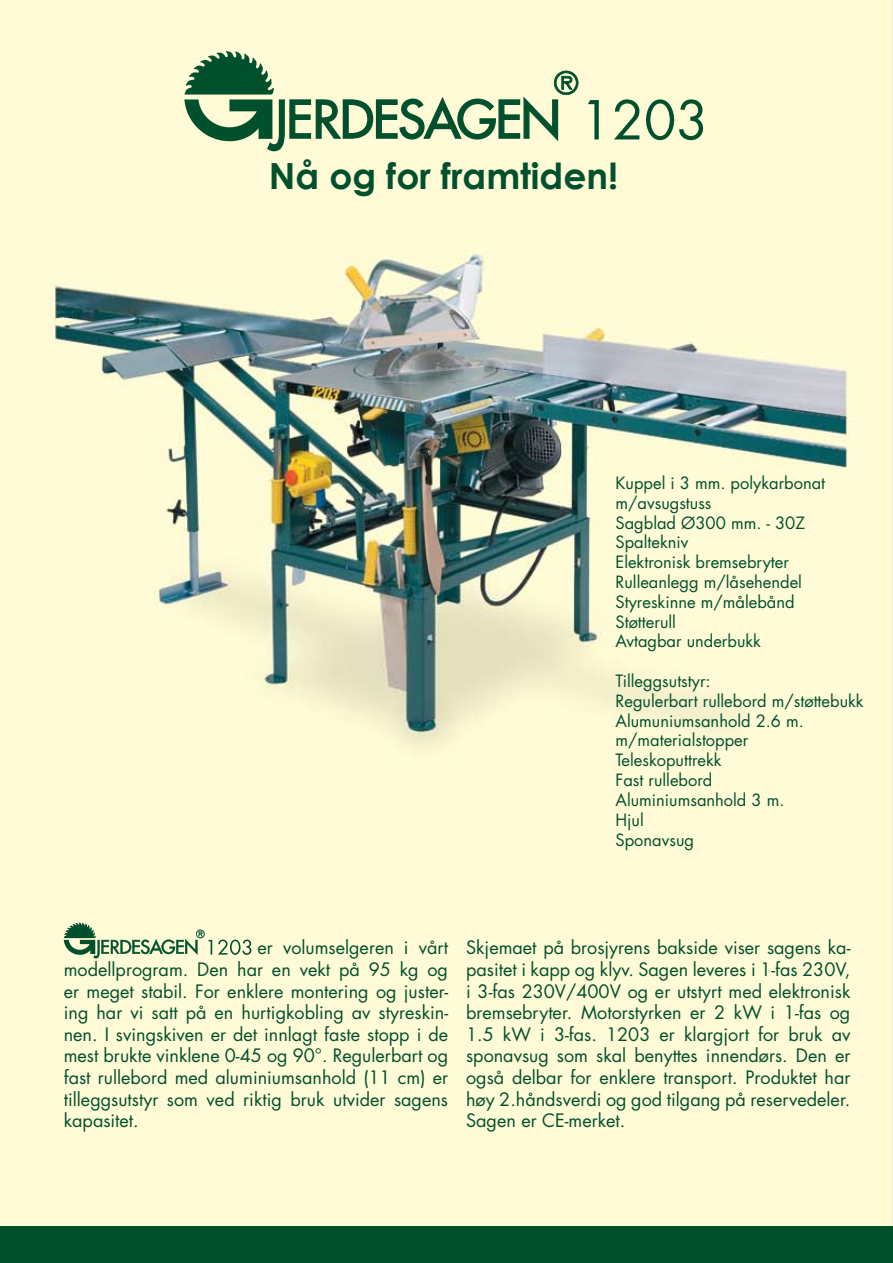
<style>
.page{position:relative;width:893px;height:1263px;background:#fff}
.page>*{position:absolute;margin:0;border:0;box-sizing:border-box;transform-origin:0 0}
.t1{font:700 36px "Century Gothic";color:#00502e}
.t2{font:18px/21.6px "Futura";color:#00502e;text-align:justify}
.t3{font:16.5px/19.8px "Futura";color:#00502e}
</style>
<div class="page">
<img style="left:0;top:0;width:892px;height:1226px">
<hr style="left:892px;top:0;width:1px;height:1263px;background:#fffcd5">
<div style="left:0;top:1226px;width:893px;height:37px;background:#00502e"></div>
<svg style="left:64px;top:922px;width:187px;height:36px;background:#c5d4af"></svg>
<svg style="left:184px;top:51px;width:394px;height:100px;background:#bbcda9"></svg>
<svg style="left:588px;top:99px;width:115px;height:41px;background:#b8cba7"></svg>
<p class="t1" style="left:269px;top:148px;width:351px">Nå og for framtiden!</p>
<p class="t3" style="left:615px;top:473px;width:211px">Kuppel i 3 mm. polykarbonat m/avsugstuss<br>Sagblad Ø300 mm. - 30Z<br>Spaltekniv<br>Elektronisk bremsebryter<br>Rulleanlegg m/låsehendel<br>Styreskinne m/målebånd<br>Støtterull<br>Avtagbar underbukk</p>
<p class="t3" style="left:615px;top:671px;width:250px">Tilleggsutstyr:<br>Regulerbart rullebord m/støttebukk<br>Alumuniumsanhold 2.6 m. m/materialstopper<br>Teleskoputtrekk<br>Fast rullebord<br>Aluminiumsanhold 3 m.<br>Hjul<br>Sponavsug</p>
<p class="t2" style="left:64px;top:937px;width:386px;text-indent:194px">er volumselgeren i vårt modellprogram. Den har en vekt på 95 kg og er meget stabil. For enklere montering og juster&shy;ing har vi satt på en hurtigkobling av styreskin&shy;nen. I svingskiven er det innlagt faste stopp i de mest brukte vinklene 0-45 og 90°. Regulerbart og fast rullebord med aluminiumsanhold (11 cm) er tilleggsutstyr som ved riktig bruk utvider sagens kapasitet.</p>
<p class="t2" style="left:466px;top:937px;width:386px">Skjemaet på brosjyrens bakside viser sagens ka&shy;pasitet i kapp og klyv. Sagen leveres i 1-fas 230V, i 3-fas 230V/400V og er utstyrt med elektronisk bremsebryter. Motorstyrken er 2 kW i 1-fas og 1.5 kW i 3-fas. 1203 er klargjort for bruk av sponavsug som skal benyttes innendørs. Den er også delbar for enklere transport. Produktet har høy 2.håndsverdi og god tilgang på reservedeler.<br>Sagen er CE-merket.</p>
</div>
